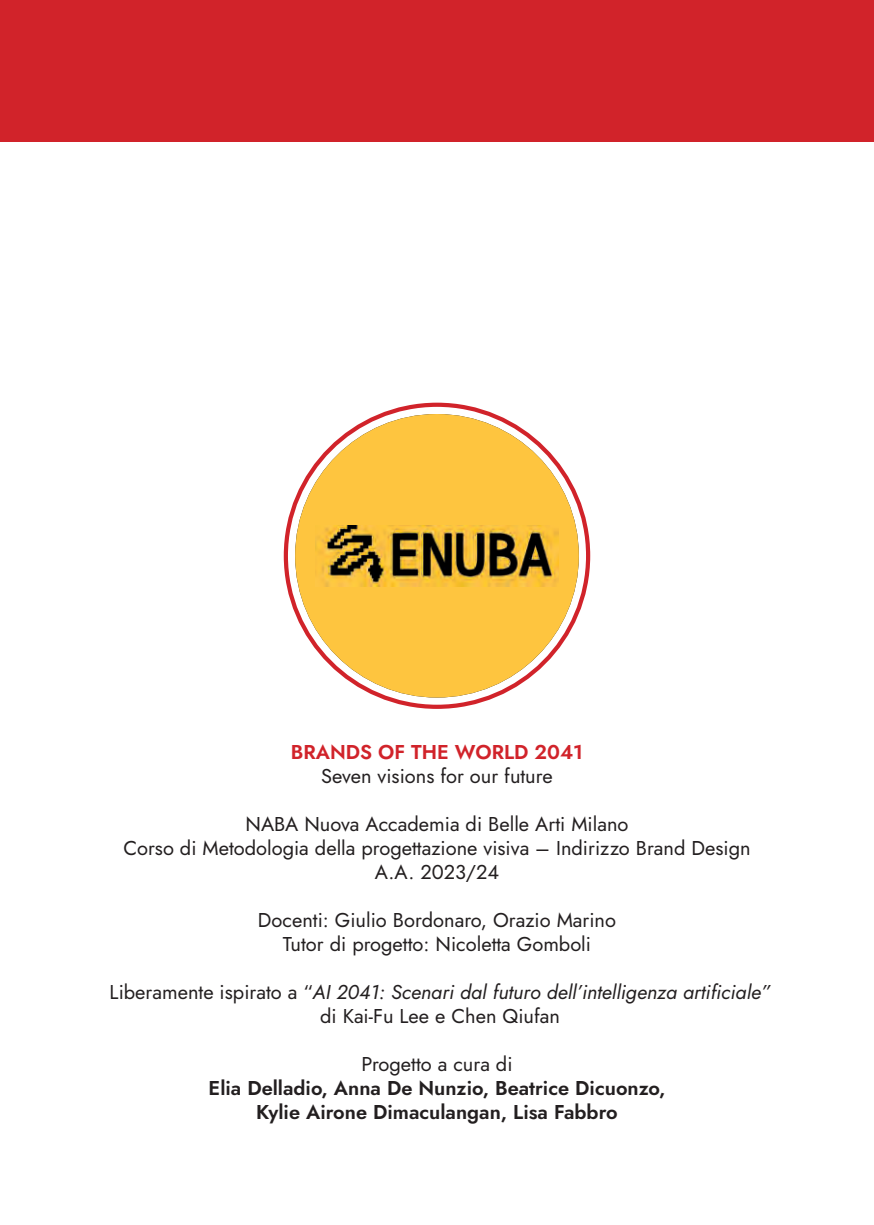
<style>
.page{position:relative;width:874px;height:1225px;background:#fff}
.page>*{position:absolute;margin:0;border:0;box-sizing:border-box;transform-origin:0 0}
.t1{font:20px/24px "Jost";color:#231f20;text-align:center}
.t2{font:italic 20px/24px "Jost";color:#231f20;text-align:center}
.t3{font:600 20px/24px "Jost";color:#231f20;text-align:center}
.t4{font:600 20px "Jost";color:#d1232a}
.s1{font-style:normal}
</style>
<div class="page">
<div style="left:0;top:0;width:873px;height:142px;background:#d1232a"></div>
<div style="left:295px;top:414px;width:283px;height:283px;background:#fec53f;border-radius:50%"></div>
<img style="left:315px;top:525px;width:243px;height:61px">
<p class="t4" style="left:291px;top:738px;width:293px">BRANDS OF THE WORLD 2041</p>
<p class="t1" style="left:321px;top:764px;width:233px">Seven visions for our future</p>
<p class="t1" style="left:123px;top:812px;width:628px">NABA Nuova Accademia di Belle Arti Milano<br>Corso di Metodologia della progettazione visiva – Indirizzo Brand Design<br>A.A. 2023/24</p>
<p class="t1" style="left:258px;top:908px;width:359px">Docenti: Giulio Bordonaro, Orazio Marino<br>Tutor di progetto: Nicoletta Gomboli</p>
<p class="t2" style="left:110px;top:980px;width:662px"><span class="s1">Liberamente ispirato a “</span>AI 2041: Scenari dal futuro dell’intelligenza artificiale” <span class="s1">di Kai-Fu Lee e Chen Qiufan</span></p>
<p class="t1" style="left:361px;top:1052px;width:153px">Progetto a cura di</p>
<p class="t3" style="left:208px;top:1076px;width:458px">Elia Delladio, Anna De Nunzio, Beatrice Dicuonzo,<br>Kylie Airone Dimaculangan, Lisa Fabbro</p>
</div>
